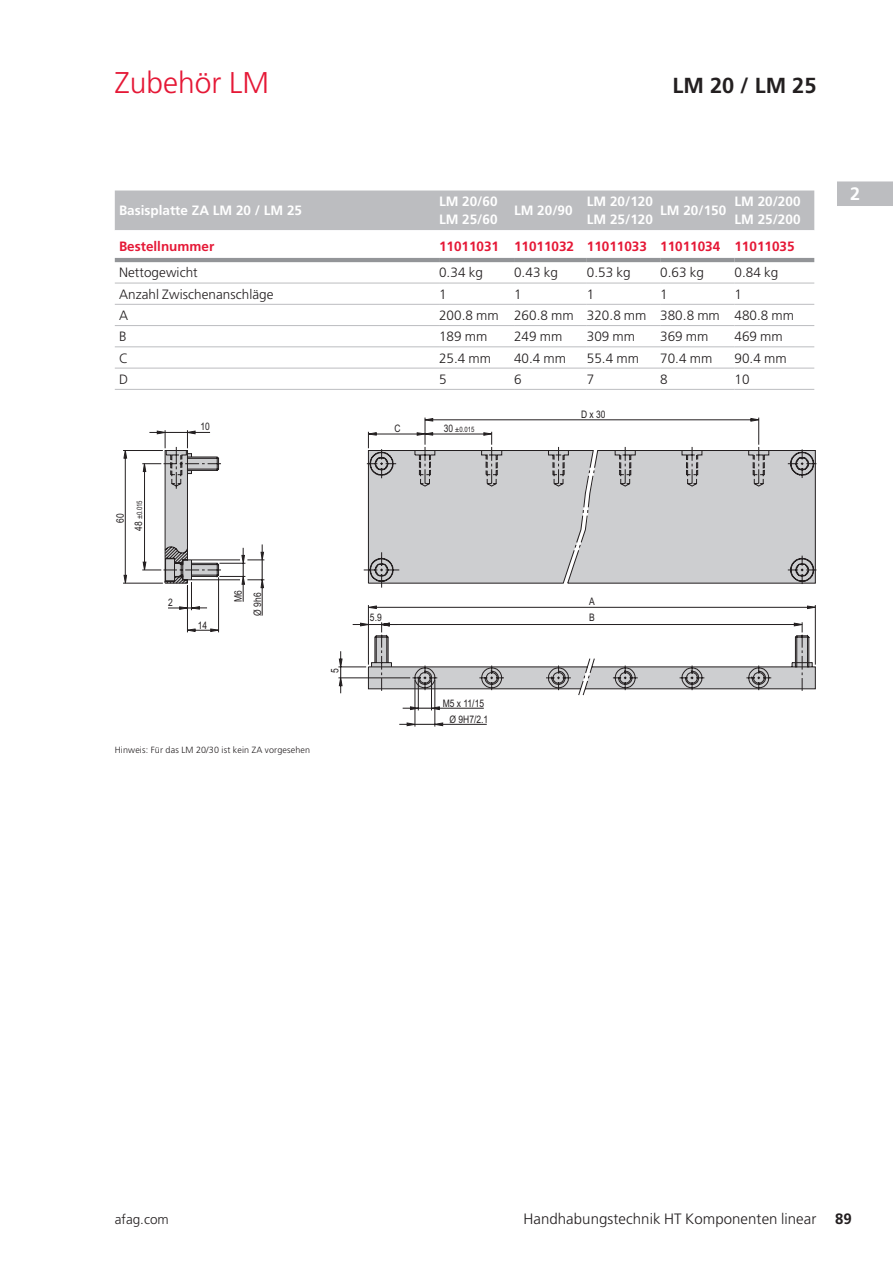
<style>
.page{position:relative;width:893px;height:1263px;background:#fff}
.page>*{position:absolute;margin:0;border:0;box-sizing:border-box;transform-origin:0 0}
.t1{font:300 30px "Frutiger LT Pro";color:#e51836}
.t2{font:700 21.75px "Frutiger LT Pro";color:#231f20}
.t3{font:700 18px "Frutiger LT Pro";color:#fff}
.t4{font:300 15px "Frutiger LT Pro";letter-spacing:.005em;color:#231f20}
.t5{font:300 13.5px "Frutiger LT Pro";letter-spacing:.005em;color:#231f20}
.t6{font:700 13.5px/18px "Frutiger LT Pro";color:#fff}
.t7{font:700 13.5px "Frutiger LT Pro";color:#e51836}
.t8{font:10.35px/19.2px "Arial Narrow";color:#231f20;text-align:right}
.t9{font:300 9px "Frutiger LT Pro";letter-spacing:.015em;color:#231f20}
.t10{font:7.35px "Arial Narrow";color:#231f20}
.s1{font-size:10.35px}
.s2{font-weight:700}
</style>
<div class="page">
<div style="left:115px;top:190px;width:699px;height:40px;background:#bcbdc0"></div>
<hr style="left:115px;top:258px;width:324px;height:4px;background:#939598">
<hr style="left:439px;top:258px;width:75px;height:4px;background:#939598">
<hr style="left:514px;top:258px;width:73px;height:4px;background:#939598">
<hr style="left:587px;top:258px;width:73px;height:4px;background:#939598">
<hr style="left:660px;top:258px;width:74px;height:4px;background:#939598">
<hr style="left:734px;top:258px;width:80px;height:4px;background:#939598">
<hr style="left:115px;top:389px;width:324px;height:1px;background:#bcbdc0">
<hr style="left:439px;top:389px;width:75px;height:1px;background:#bcbdc0">
<hr style="left:514px;top:389px;width:73px;height:1px;background:#bcbdc0">
<hr style="left:587px;top:389px;width:73px;height:1px;background:#bcbdc0">
<hr style="left:660px;top:389px;width:74px;height:1px;background:#bcbdc0">
<hr style="left:734px;top:389px;width:80px;height:1px;background:#bcbdc0">
<hr style="left:115px;top:283px;width:324px;height:1px;background:#bcbdc0">
<hr style="left:439px;top:283px;width:75px;height:1px;background:#bcbdc0">
<hr style="left:514px;top:283px;width:73px;height:1px;background:#bcbdc0">
<hr style="left:587px;top:283px;width:73px;height:1px;background:#bcbdc0">
<hr style="left:660px;top:283px;width:74px;height:1px;background:#bcbdc0">
<hr style="left:734px;top:283px;width:80px;height:1px;background:#bcbdc0">
<hr style="left:115px;top:304px;width:324px;height:1px;background:#bcbdc0">
<hr style="left:439px;top:304px;width:75px;height:1px;background:#bcbdc0">
<hr style="left:514px;top:304px;width:73px;height:1px;background:#bcbdc0">
<hr style="left:587px;top:304px;width:73px;height:1px;background:#bcbdc0">
<hr style="left:660px;top:304px;width:74px;height:1px;background:#bcbdc0">
<hr style="left:734px;top:304px;width:80px;height:1px;background:#bcbdc0">
<hr style="left:115px;top:325px;width:324px;height:1px;background:#bcbdc0">
<hr style="left:439px;top:325px;width:75px;height:1px;background:#bcbdc0">
<hr style="left:514px;top:325px;width:73px;height:1px;background:#bcbdc0">
<hr style="left:587px;top:325px;width:73px;height:1px;background:#bcbdc0">
<hr style="left:660px;top:325px;width:74px;height:1px;background:#bcbdc0">
<hr style="left:734px;top:325px;width:80px;height:1px;background:#bcbdc0">
<hr style="left:115px;top:346px;width:324px;height:1px;background:#bcbdc0">
<hr style="left:439px;top:346px;width:75px;height:1px;background:#bcbdc0">
<hr style="left:514px;top:346px;width:73px;height:1px;background:#bcbdc0">
<hr style="left:587px;top:346px;width:73px;height:1px;background:#bcbdc0">
<hr style="left:660px;top:346px;width:74px;height:1px;background:#bcbdc0">
<hr style="left:734px;top:346px;width:80px;height:1px;background:#bcbdc0">
<hr style="left:115px;top:368px;width:324px;height:1px;background:#bcbdc0">
<hr style="left:439px;top:368px;width:75px;height:1px;background:#bcbdc0">
<hr style="left:514px;top:368px;width:73px;height:1px;background:#bcbdc0">
<hr style="left:587px;top:368px;width:73px;height:1px;background:#bcbdc0">
<hr style="left:660px;top:368px;width:74px;height:1px;background:#bcbdc0">
<hr style="left:734px;top:368px;width:80px;height:1px;background:#bcbdc0">
<svg style="left:123px;top:417px;width:693px;height:309px"></svg>
<div style="left:837px;top:181px;width:56px;height:25px;background:#bcbdc0"></div>
<hr style="left:837px;top:181px;width:56px;height:1px;background:#fff">
<h1 class="t1" style="left:115px;top:65px;width:156px">Zubehör LM</h1>
<h2 class="t2" style="left:673px;top:72px;width:145px">LM 20 / LM 25</h2>
<p class="t6" style="left:119px;top:202px;width:185px">Basisplatte ZA LM 20 / LM 25</p>
<p class="t6" style="left:439px;top:193px;width:60px">LM 20/60<br>LM 25/60</p>
<p class="t6" style="left:514px;top:202px;width:60px">LM 20/90</p>
<p class="t6" style="left:587px;top:193px;width:68px">LM 20/120<br>LM 25/120</p>
<p class="t6" style="left:660px;top:202px;width:68px">LM 20/150</p>
<p class="t6" style="left:734px;top:193px;width:68px">LM 20/200<br>LM 25/200</p>
<p class="t7" style="left:119px;top:238px;width:97px">Bestellnummer</p>
<p class="t7" style="left:439px;top:238px;width:357px">11011031 11011032 11011033 11011034 11011035</p>
<p class="t5" style="left:119px;top:265px;width:80px">Nettogewicht</p>
<p class="t5" style="left:439px;top:265px;width:45px">0.34 kg</p>
<p class="t5" style="left:514px;top:265px;width:45px">0.43 kg</p>
<p class="t5" style="left:587px;top:265px;width:45px">0.53 kg</p>
<p class="t5" style="left:660px;top:265px;width:45px">0.63 kg</p>
<p class="t5" style="left:734px;top:265px;width:45px">0.84 kg</p>
<p class="t5" style="left:119px;top:286px;width:156px">Anzahl Zwischenanschläge</p>
<p class="t5" style="left:439px;top:286px;width:9px">1</p>
<p class="t5" style="left:514px;top:286px;width:9px">1</p>
<p class="t5" style="left:587px;top:286px;width:9px">1</p>
<p class="t5" style="left:660px;top:286px;width:9px">1</p>
<p class="t5" style="left:734px;top:286px;width:9px">1</p>
<p class="t5" style="left:119px;top:307px;width:11px">A</p>
<p class="t5" style="left:439px;top:307px;width:357px">200.8 mm 260.8 mm 320.8 mm 380.8 mm 480.8 mm</p>
<p class="t5" style="left:119px;top:329px;width:9px">B</p>
<p class="t5" style="left:439px;top:329px;width:50px">189 mm</p>
<p class="t5" style="left:514px;top:329px;width:50px">249 mm</p>
<p class="t5" style="left:587px;top:329px;width:50px">309 mm</p>
<p class="t5" style="left:660px;top:329px;width:50px">369 mm</p>
<p class="t5" style="left:734px;top:329px;width:50px">469 mm</p>
<p class="t5" style="left:119px;top:350px;width:11px">C</p>
<p class="t5" style="left:439px;top:350px;width:54px">25.4 mm</p>
<p class="t5" style="left:514px;top:350px;width:54px">40.4 mm</p>
<p class="t5" style="left:587px;top:350px;width:54px">55.4 mm</p>
<p class="t5" style="left:660px;top:350px;width:54px">70.4 mm</p>
<p class="t5" style="left:734px;top:350px;width:54px">90.4 mm</p>
<p class="t5" style="left:119px;top:371px;width:11px">D</p>
<p class="t5" style="left:439px;top:371px;width:9px">5</p>
<p class="t5" style="left:514px;top:371px;width:9px">6</p>
<p class="t5" style="left:587px;top:371px;width:9px">7</p>
<p class="t5" style="left:660px;top:371px;width:9px">8</p>
<p class="t5" style="left:734px;top:371px;width:17px">10</p>
<p class="t8" style="left:200px;top:416px;width:11px">10</p>
<p class="t8" style="left:110px;top:523px;width:11px;rotate:-90deg">60</p>
<p class="t10" style="left:134px;top:531px;width:32px;rotate:-90deg"><span class="s1">48</span> ±0.015</p>
<p class="t8" style="left:168px;top:592px;width:6px">2</p>
<p class="t8" style="left:198px;top:615px;width:11px">14</p>
<p class="t8" style="left:228px;top:616px;width:27px;rotate:-90deg">M6<br>Ø 9h6</p>
<p class="t8" style="left:325px;top:673px;width:6px;rotate:-90deg">5</p>
<p class="t9" style="left:115px;top:744px;width:197px">Hinweis: Für das LM 20/30 ist kein ZA vorgesehen</p>
<p class="t8" style="left:394px;top:418px;width:8px">C</p>
<p class="t10" style="left:444px;top:424px;width:32px"><span class="s1">30</span> ±0.015</p>
<p class="t8" style="left:581px;top:404px;width:26px">D x 30</p>
<p class="t8" style="left:589px;top:591px;width:7px">A</p>
<p class="t8" style="left:370px;top:608px;width:13px">5.9</p>
<p class="t8" style="left:589px;top:608px;width:7px">B</p>
<p class="t8" style="left:443px;top:693px;width:43px">M5 x 11/15</p>
<p class="t8" style="left:449px;top:709px;width:40px">Ø 9H7/2.1</p>
<h3 class="t3" style="left:850px;top:183px;width:12px">2</h3>
<p class="t5" style="left:115px;top:1211px;width:55px">afag.com</p>
<p class="t4" style="left:523px;top:1210px;width:330px">Handhabungstechnik HT Komponenten linear <span class="s2">89</span></p>
</div>
